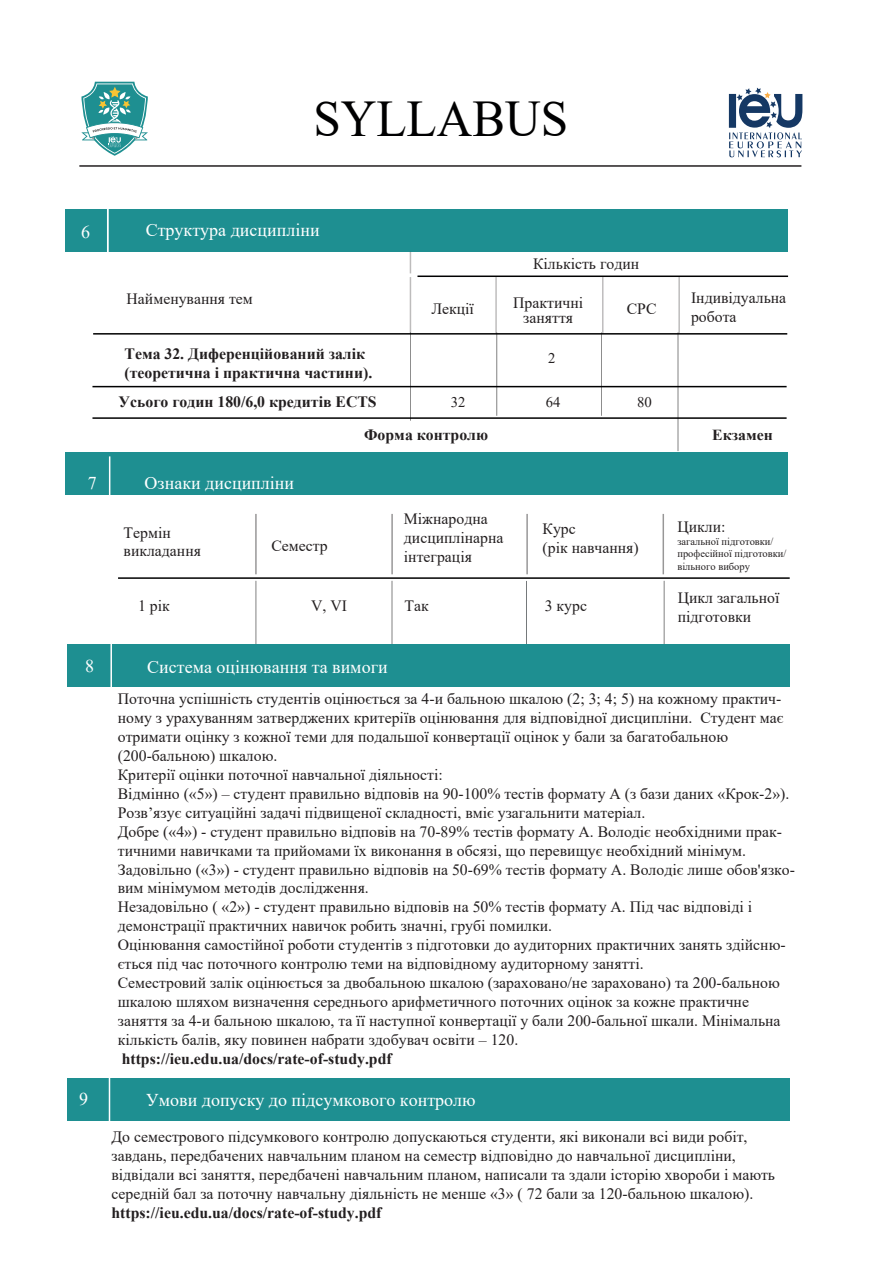
<style>
.page{position:relative;width:893px;height:1263px;background:#fff}
.page>*{position:absolute;margin:0;border:0;box-sizing:border-box;transform-origin:0 0}
.t1{font:51.45px "Times New Roman";color:#000001;scale:.96 1}
.t2{font:18px "Times New Roman";color:#fff}
.t3{font:15.9px/19px "Times New Roman";color:#231f20}
.t4{font:700 15.9px "Times New Roman";color:#231f20}
.t5{font:15.75px/18.9px "Times New Roman";color:#231f20}
.t6{font:700 15.75px/18.9px "Times New Roman";color:#231f20}
.t7{font:700 15.3px "Times New Roman";color:#231f20}
.t8{font:14.7px "Times New Roman";color:#231f20}
.t9{font:10.5px/12.6px "Times New Roman";color:#231f20}
</style>
<div class="page">
<div style="left:65px;top:453px;width:723px;height:42px;background:#1e8f91"></div>
<hr style="left:109px;top:456px;width:1px;height:51px;background:#fff">
<hr style="left:118px;top:577px;width:672px;height:2px;background:#000001">
<hr style="left:255px;top:514px;width:2px;height:60px;background:#312f30">
<hr style="left:391px;top:514px;width:2px;height:60px;background:#312f30">
<hr style="left:526px;top:514px;width:2px;height:60px;background:#312f30">
<hr style="left:663px;top:514px;width:1px;height:60px;background:#312f30">
<hr style="left:256px;top:581px;width:1px;height:69px;background:#000001">
<hr style="left:392px;top:581px;width:1px;height:69px;background:#000001">
<hr style="left:526px;top:581px;width:1px;height:69px;background:#75797b">
<hr style="left:664px;top:581px;width:1px;height:69px;background:#000001">
<div style="left:67px;top:644px;width:723px;height:43px;background:#1e8f91"></div>
<hr style="left:110px;top:640px;width:2px;height:51px;background:#fff">
<div style="left:67px;top:1078px;width:723px;height:43px;background:#1e8f91"></div>
<hr style="left:109px;top:1074px;width:1px;height:51px;background:#fff">
<svg style="left:729px;top:88px;width:73px;height:69px"></svg>
<hr style="left:79px;top:165px;width:722px;height:2px;background:#231f20">
<svg style="left:81px;top:82px;width:67px;height:74px"></svg>
<hr style="left:496px;top:332px;width:1px;height:84px;background:#000001">
<hr style="left:410px;top:332px;width:1px;height:89px;background:#000001">
<hr style="left:601px;top:332px;width:1px;height:84px;background:#000001">
<hr style="left:678px;top:332px;width:1px;height:119px;background:#000001">
<hr style="left:93px;top:333px;width:694px;height:2px;background:#000001">
<hr style="left:92px;top:386px;width:695px;height:1px;background:#000001">
<div style="left:65px;top:210px;width:723px;height:42px;background:#1e8f91"></div>
<hr style="left:417px;top:275px;width:371px;height:2px;background:#000001">
<hr style="left:107px;top:205px;width:1px;height:51px;background:#fff">
<hr style="left:495px;top:277px;width:2px;height:56px;background:#231f20">
<hr style="left:602px;top:277px;width:1px;height:56px;background:#231f20">
<hr style="left:678px;top:277px;width:2px;height:56px;background:#231f20">
<hr style="left:410px;top:277px;width:1px;height:56px;background:#231f20">
<svg style="left:410px;top:252px;width:1px;height:21px"></svg>
<hr style="left:92px;top:417px;width:695px;height:2px;background:#000001">
<h1 class="t1" style="left:313px;top:82px;width:267px">SYLLABUS</h1>
<p class="t2" style="left:81px;top:220px;width:10px">6</p>
<p class="t2" style="left:146px;top:217px;width:175px">Структура дисципліни</p>
<p class="t5" style="left:127px;top:289px;width:128px">Найменування тем</p>
<p class="t6" style="left:125px;top:344px;width:249px">Тема 32. Диференційований залік (теоретична і практична частини).</p>
<p class="t5" style="left:533px;top:254px;width:108px">Кількість годин</p>
<p class="t5" style="left:627px;top:299px;width:31px">СРС</p>
<p class="t5" style="left:431px;top:299px;width:44px">Лекції</p>
<p class="t5" style="left:691px;top:288px;width:97px">Індивідуальна робота</p>
<p class="t5" style="left:513px;top:294px;width:71px;line-height:15px;text-align:center">Практичні заняття</p>
<p class="t8" style="left:548px;top:348px;width:9px">2</p>
<p class="t2" style="left:88px;top:470px;width:10px">7</p>
<p class="t2" style="left:85px;top:653px;width:10px">8</p>
<p class="t6" style="left:119px;top:392px;width:259px">Усього годин 180/6,0 кредитів ECTS</p>
<p class="t8" style="left:451px;top:392px;width:16px">32</p>
<p class="t8" style="left:546px;top:392px;width:16px">64</p>
<p class="t8" style="left:637px;top:392px;width:16px">80</p>
<p class="t6" style="left:364px;top:424px;width:125px">Форма контролю</p>
<p class="t7" style="left:712px;top:423px;width:62px">Екзамен</p>
<p class="t2" style="left:145px;top:470px;width:151px">Ознаки дисципліни</p>
<p class="t5" style="left:124px;top:522px;width:79px">Термін викладання</p>
<p class="t5" style="left:271px;top:536px;width:58px">Семестр</p>
<p class="t5" style="left:404px;top:508px;width:101px">Міжнародна дисциплінарна інтеграція</p>
<p class="t5" style="left:543px;top:519px;width:98px">Курс<br>(рік навчання)</p>
<p class="t5" style="left:677px;top:517px;width:50px">Цикли:</p>
<p class="t9" style="left:677px;top:535px;width:111px">загальної підготовки/ професійної підготовки/ вільного вибору</p>
<p class="t5" style="left:138px;top:596px;width:33px">1 рік</p>
<p class="t5" style="left:311px;top:596px;width:37px">V, VI</p>
<p class="t5" style="left:405px;top:596px;width:26px">Так</p>
<p class="t5" style="left:545px;top:596px;width:44px">3 курс</p>
<p class="t5" style="left:678px;top:588px;width:103px">Цикл загальної підготовки</p>
<p class="t2" style="left:147px;top:654px;width:242px">Система оцінювання та вимоги</p>
<p class="t5" style="left:118px;top:689px;width:679px">Поточна успішність студентів оцінюється за 4-и бальною шкалою (2; 3; 4; 5) на кожному практич&shy;ному з урахуванням затверджених критеріїв оцінювання для відповідної дисципліни. Студент має отримати оцінку з кожної теми для подальшої конвертації оцінок у бали за багатобальною (200-бальною) шкалою.<br>Критерії оцінки поточної навчальної діяльності:<br>Відмінно («5») – студент правильно відповів на 90-100% тестів формату А (з бази даних «Крок-2»).<br>Розв’язує ситуаційні задачі підвищеної складності, вміє узагальнити матеріал.<br>Добре («4») - студент правильно відповів на 70-89% тестів формату А. Володіє необхідними прак&shy;тичними навичками та прийомами їх виконання в обсязі, що перевищує необхідний мінімум.<br>Задовільно («3») - студент правильно відповів на 50-69% тестів формату А. Володіє лише обов'язко&shy;вим мінімумом методів дослідження.<br>Незадовільно ( «2») - студент правильно відповів на 50% тестів формату А. Під час відповіді і демонстрації практичних навичок робить значні, грубі помилки.<br>Оцінювання самостійної роботи студентів з підготовки до аудиторних практичних занять здійсню&shy;ється під час поточного контролю теми на відповідному аудиторному занятті.<br>Семестровий залік оцінюється за двобальною шкалою (зараховано/не зараховано) та 200-бальною шкалою шляхом визначення середнього арифметичного поточних оцінок за кожне практичне заняття за 4-и бальною шкалою, та її наступної конвертації у бали 200-бальної шкали. Мінімальна кількість балів, яку повинен набрати здобувач освіти – 120.</p>
<p class="t6" style="left:122px;top:1048px;width:271px">https://ieu.edu.ua/docs/rate-of-study.pdf</p>
<p class="t2" style="left:85px;top:1083px;width:10px">8</p>
<p class="t2" style="left:79px;top:1086px;width:10px">9</p>
<p class="t2" style="left:146px;top:1087px;width:331px">Умови допуску до підсумкового контролю</p>
<p class="t3" style="left:111px;top:1127px;width:665px">До семестрового підсумкового контролю допускаються студенти, які виконали всі види робіт, завдань, передбачених навчальним планом на семестр відповідно до навчальної дисципліни, відвідали всі заняття, передбачені навчальним планом, написали та здали історію хвороби і мають середній бал за поточну навчальну діяльність не менше «3» ( 72 бали за 120-бальною шкалою).</p>
<p class="t4" style="left:111px;top:1202px;width:271px">https://ieu.edu.ua/docs/rate-of-study.pdf</p>
</div>
